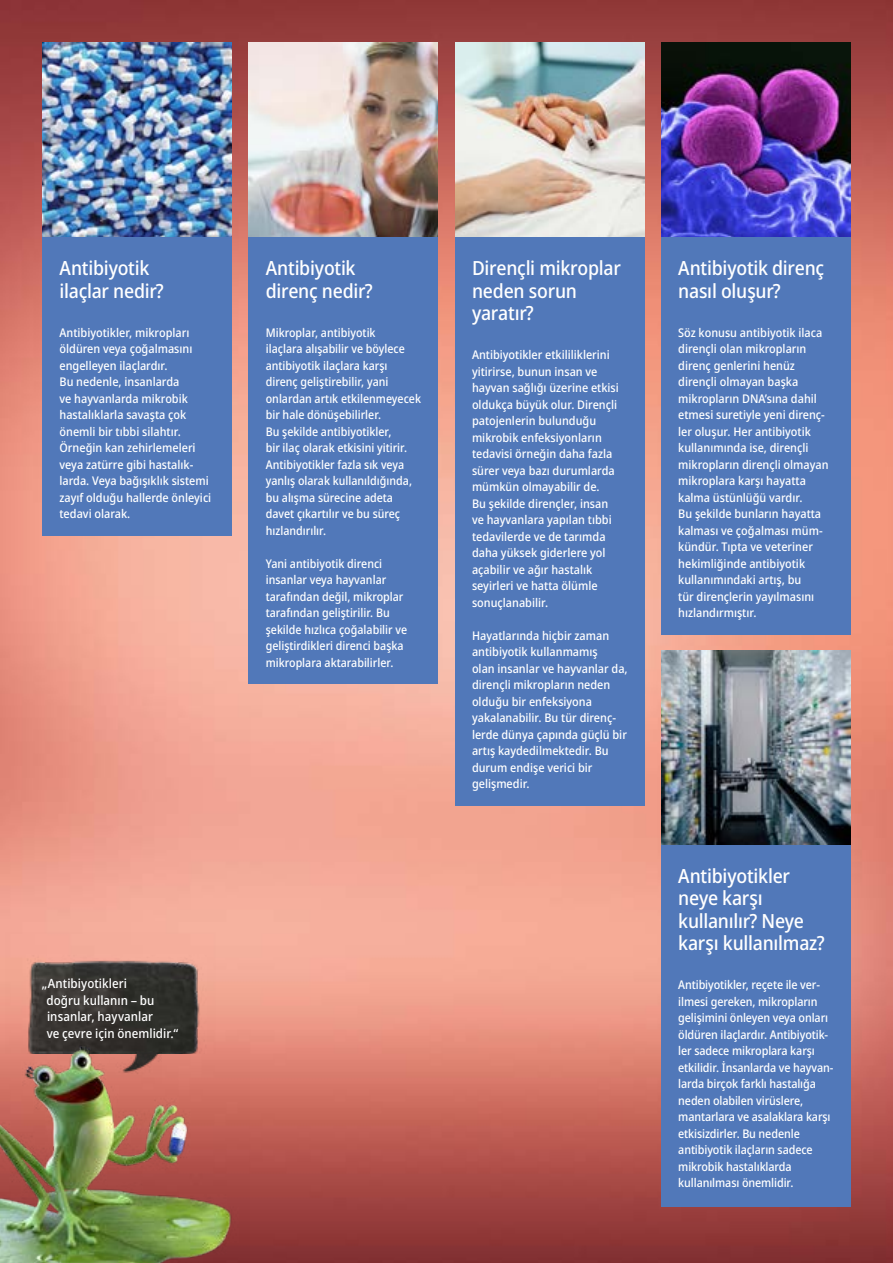
<style>
.page{position:relative;width:893px;height:1263px;background:#fff}
.page>*{position:absolute;margin:0;border:0;box-sizing:border-box;transform-origin:0 0}
.t1{font:500 semi-condensed 19.5px/22.5px "Noto Sans";letter-spacing:-.015em;color:#fff}
.t2{font:500 semi-condensed 12.75px/16.5px "Noto Sans";letter-spacing:.005em;color:#fff}
.t3{font:500 semi-condensed 12px/16.5px "Noto Sans";color:#fff}
</style>
<div class="page">
<img style="left:0;top:0;width:893px;height:1263px">
<img style="left:43px;top:43px;width:189px;height:194px">
<img style="left:249px;top:43px;width:189px;height:194px">
<img style="left:661px;top:650px;width:189px;height:195px">
<img style="left:661px;top:43px;width:189px;height:194px">
<img style="left:455px;top:43px;width:189px;height:194px">
<img style="left:5px;top:932px;width:210px;height:108px">
<img style="left:0;top:1040px;width:250px;height:223px">
<div style="left:43px;top:237px;width:189px;height:299px;background:#5178b9"></div>
<div style="left:249px;top:237px;width:189px;height:447px;background:#5178b9"></div>
<div style="left:661px;top:845px;width:189px;height:361px;background:#5178b9"></div>
<div style="left:661px;top:237px;width:189px;height:397px;background:#5178b9"></div>
<div style="left:455px;top:237px;width:190px;height:568px;background:#5178b9"></div>
<h1 class="t1" style="left:60px;top:257px;width:106px">Antibiyotik ilaçlar nedir?</h1>
<p class="t3" style="left:60px;top:324px;width:153px">Antibiyotikler, mikropları öldüren veya çoğalmasını engelleyen ilaçlardır.<br>Bu nedenle, insanlarda<br>ve hayvanlarda mikrobik hastalıklarla savaşta çok önemli bir tıbbi silahtır.<br>Örneğin kan zehirlemeleri veya zatürre gibi hastalık&shy;larda. Veya bağışıklık sistemi zayıf olduğu hallerde önleyici tedavi olarak.</p>
<p class="t2" style="left:47px;top:976px;width:133px;text-indent:-5px">„Antibiyotikleri<br>doğru kullanın – bu insanlar, hayvanlar<br>ve çevre için önemlidir.“</p>
<h1 class="t1" style="left:266px;top:257px;width:108px">Antibiyotik direnç nedir?</h1>
<p class="t3" style="left:266px;top:324px;width:157px">Mikroplar, antibiyotik<br>ilaçlara alışabilir ve böylece antibiyotik ilaçlara karşı direnç geliştirebilir, yani onlardan artık etkilenmeyecek bir hale dönüşebilirler.<br>Bu şekilde antibiyotikler,<br>bir ilaç olarak etkisini yitirir.<br>Antibiyotikler fazla sık veya yanlış olarak kullanıldığında, bu alışma sürecine adeta davet çıkartılır ve bu süreç hızlandırılır.</p>
<p class="t3" style="left:266px;top:555px;width:143px">Yani antibiyotik direnci insanlar veya hayvanlar tarafından değil, mikroplar tarafından geliştirilir. Bu şekilde hızlıca çoğalabilir ve geliştirdikleri direnci başka mikroplara aktarabilirler.</p>
<h1 class="t1" style="left:472px;top:257px;width:150px">Dirençli mikroplar neden sorun yaratır?</h1>
<p class="t3" style="left:472px;top:347px;width:148px">Antibiyotikler etkililiklerini yitirirse, bunun insan ve hayvan sağlığı üzerine etkisi oldukça büyük olur. Dirençli patojenlerin bulunduğu mikrobik enfeksiyonların tedavisi örneğin daha fazla sürer veya bazı durumlarda mümkün olmayabilir de.<br>Bu şekilde dirençler, insan ve hayvanlara yapılan tıbbi tedavilerde ve de tarımda daha yüksek giderlere yol açabilir ve ağır hastalık seyirleri ve hatta ölümle sonuçlanabilir.</p>
<p class="t3" style="left:472px;top:627px;width:157px">Hayatlarında hiçbir zaman antibiyotik kullanmamış<br>olan insanlar ve hayvanlar da, dirençli mikropların neden olduğu bir enfeksiyona yakalanabilir. Bu tür direnç&shy;lerde dünya çapında güçlü bir artış kaydedilmektedir. Bu durum endişe verici bir gelişmedir.</p>
<h1 class="t1" style="left:678px;top:257px;width:148px">Antibiyotik direnç nasıl oluşur?</h1>
<p class="t3" style="left:678px;top:324px;width:152px">Söz konusu antibiyotik ilaca dirençli olan mikropların direnç genlerini henüz dirençli olmayan başka mikropların DNA’sına dahil etmesi suretiyle yeni direnç&shy;ler oluşur. Her antibiyotik kullanımında ise, dirençli mikropların dirençli olmayan mikroplara karşı hayatta kalma üstünlüğü vardır.<br>Bu şekilde bunların hayatta kalması ve çoğalması müm&shy;kündür. Tıpta ve veteriner hekimliğinde antibiyotik kullanımındaki artış, bu<br>tür dirençlerin yayılmasını hızlandırmıştır.</p>
<h1 class="t1" style="left:678px;top:865px;width:148px">Antibiyotikler neye karşı kullanılır? Neye karşı kullanılmaz?</h1>
<p class="t3" style="left:678px;top:977px;width:157px">Antibiyotikler, reçete ile ver&shy;ilmesi gereken, mikropların gelişimini önleyen veya onları öldüren ilaçlardır. Antibiyotik&shy;ler sadece mikroplara karşı etkilidir. İnsanlarda ve hayvan&shy;larda birçok farklı hastalığa neden olabilen virüslere, mantarlara ve asalaklara karşı etkisizdirler. Bu nedenle antibiyotik ilaçların sadece mikrobik hastalıklarda kullanılması önemlidir.</p>
</div>
